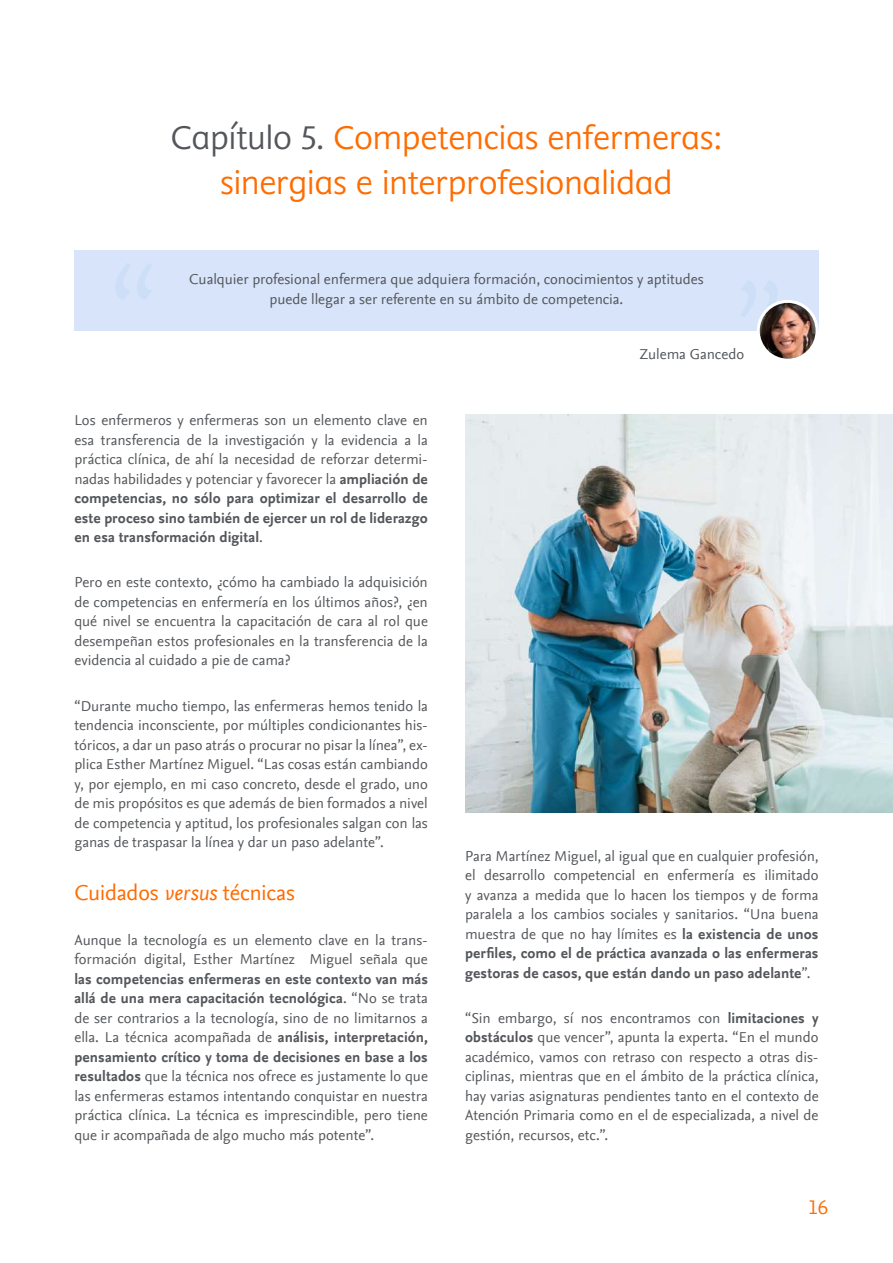
<style>
.page{position:relative;width:893px;height:1263px;background:#fff}
.page>*{position:absolute;margin:0;border:0;box-sizing:border-box;transform-origin:0 0}
.t1{font:300 37.5px/45px "Elsevier Display";letter-spacing:-.015em;color:#ff6c00;text-align:center}
.t2{font:22.5px "Nexus Sans Offc Pro";letter-spacing:-.01em;color:#ff6c00}
.t3{font:300 22.5px "Elsevier Display";color:#ff6c00}
.t4{font:15px/19.5px "Nexus Sans Offc Pro";color:#53565a;text-align:justify}
.s1{color:#53565a}
.s2{font-weight:700}
.s3{font-style:italic}
</style>
<div class="page">
<div style="left:74px;top:250px;width:745px;height:80px;background:#d7e4f9"></div>
<img style="left:760px;top:303px;width:55px;height:55px">
<div style="left:757px;top:300px;width:62px;height:62px;border:3px solid #fff;border-radius:50%"></div>
<img style="left:465px;top:414px;width:428px;height:398px">
<h1 class="t1" style="left:171px;top:115px;width:553px"><span class="s1">Capítulo 5.</span> Competencias enfermeras: sinergias e interprofesionalidad</h1>
<p class="t4" style="left:189px;top:268px;width:516px;line-height:20.2px;text-align:center">Cualquier profesional enfermera que adquiera formación, conocimientos y aptitudes puede llegar a ser referente en su ámbito de competencia.</p>
<p class="t4" style="left:639px;top:343px;width:106px">Zulema Gancedo</p>
<p class="t4" style="left:74px;top:410px;width:355px">Los enfermeros y enfermeras son un elemento clave en esa transferencia de la investigación y la evidencia a la práctica clínica, de ahí la necesidad de reforzar determi&shy;nadas habilidades y potenciar y favorecer la <span class="s2">ampliación de competencias, no sólo para optimizar el desarrollo de este proceso sino también de ejercer un rol de liderazgo en esa transformación digital</span>.</p>
<p class="t4" style="left:74px;top:572px;width:355px">Pero en este contexto, ¿cómo ha cambiado la adquisición de competencias en enfermería en los últimos años?, ¿en qué nivel se encuentra la capacitación de cara al rol que desempeñan estos profesionales en la transferencia de la evidencia al cuidado a pie de cama?</p>
<p class="t4" style="left:74px;top:695px;width:355px">“Durante mucho tiempo, las enfermeras hemos tenido la tendencia inconsciente, por múltiples condicionantes his&shy;tóricos, a dar un paso atrás o procurar no pisar la línea”, ex&shy;plica Esther Martínez Miguel. “Las cosas están cambiando y, por ejemplo, en mi caso concreto, desde el grado, uno de mis propósitos es que además de bien formados a nivel de competencia y aptitud, los profesionales salgan con las ganas de traspasar la línea y dar un paso adelante”.</p>
<h2 class="t2" style="left:74px;top:875px;width:222px">Cuidados <span class="s3">versus</span> técnicas</h2>
<p class="t4" style="left:74px;top:929px;width:355px">Aunque la tecnología es un elemento clave en la trans&shy;formación digital, Esther Martínez Miguel señala que</p>
<p class="t4" style="left:74px;top:968px;width:355px"><span class="s2">las competencias enfermeras en este contexto van más allá de una mera capacitación tecnológica</span>. “No se trata de ser contrarios a la tecnología, sino de no limitarnos a ella. La técnica acompañada de <span class="s2">análisis, interpretación, pensamiento crítico y toma de decisiones en base a los resultados</span> que la técnica nos ofrece es justamente lo que las enfermeras estamos intentando conquistar en nuestra práctica clínica. La técnica es imprescindible, pero tiene que ir acompañada de algo mucho más potente”.</p>
<p class="t4" style="left:465px;top:845px;width:355px">Para Martínez Miguel, al igual que en cualquier profesión, el desarrollo competencial en enfermería es ilimitado y avanza a medida que lo hacen los tiempos y de forma paralela a los cambios sociales y sanitarios. “Una buena muestra de que no hay límites es <span class="s2">la existencia de unos perfiles, como el de práctica avanzada o las enfermeras gestoras de casos, que están dando un paso adelante</span>”.</p>
<p class="t4" style="left:465px;top:1007px;width:355px">“Sin embargo, sí nos encontramos con <span class="s2">limitaciones y obstáculos</span> que vencer”, apunta la experta. “En el mundo académico, vamos con retraso con respecto a otras dis&shy;ciplinas, mientras que en el ámbito de la práctica clínica, hay varias asignaturas pendientes tanto en el contexto de Atención Primaria como en el de especializada, a nivel de gestión, recursos, etc.”.</p>
<h2 class="t3" style="left:809px;top:1194px;width:21px">16</h2>
</div>
